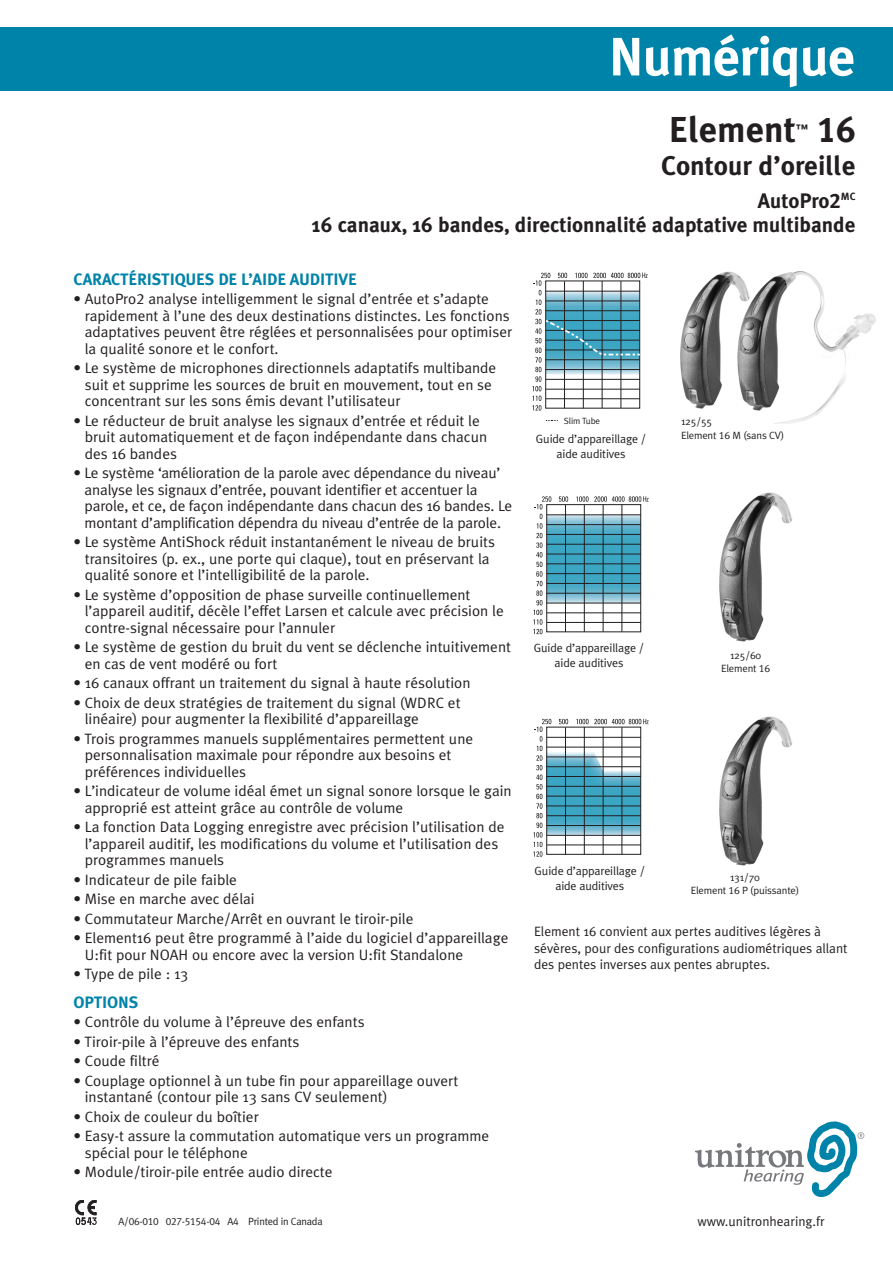
<style>
.page{position:relative;width:893px;height:1263px;background:#fff}
.page>*{position:absolute;margin:0;border:0;box-sizing:border-box;transform-origin:0 0}
.t1{font:700 54px "Meta Plus";letter-spacing:-.015em;color:#fff}
.t2{font:700 36px "Meta Plus";color:#231f20}
.t3{font:36px "Meta Plus Bold Caps";color:#231f20}
.t4{font:700 27px "Meta Plus";color:#231f20}
.t5{font:700 21px/24px "Meta Plus";color:#231f20;text-align:right}
.t6{font:700 16.5px "Meta Plus";letter-spacing:-.01em;color:#0083a9}
.t7{font:15px/16.5px "Meta Plus Normal";color:#231f20}
.t8{font:13.5px/16.5px "Meta Plus Normal";color:#231f20}
.t9{font:12px/15px "Meta Plus Normal";letter-spacing:-.01em;color:#231f20;text-align:center}
.t10{font:700 12px "Meta Plus";color:#231f20}
.t11{font:10.5px/13.5px "Meta Plus Normal";letter-spacing:-.015em;color:#231f20;text-align:center}
.t12{font:10.5px "Meta Plus Normal Caps";letter-spacing:-.02em;color:#231f20}
.t13{font:9px "Meta Plus Normal";letter-spacing:-.015em;color:#231f20}
.s1{font-family:"Meta Plus Bold Caps";font-weight:400}
.s2{font-family:"Meta Plus Normal Caps"}
.s3{font-family:"Meta Plus Normal"}
</style>
<div class="page">
<div style="left:0;top:27px;width:893px;height:63px;background:#0083a9"></div>
<svg style="left:75px;top:1200px;width:22px;height:25px"></svg>
<svg style="left:695px;top:1121px;width:169px;height:76px"></svg>
<svg style="left:546px;top:420px;width:12px;height:1px"></svg>
<svg style="left:532px;top:273px;width:116px;height:138px"></svg>
<svg style="left:533px;top:496px;width:116px;height:138px"></svg>
<div style="left:546px;top:504px;width:95px;height:128px;border:1px solid #231f20"></div>
<hr style="left:547px;top:515px;width:94px;height:1px;background:#231f20">
<hr style="left:547px;top:524px;width:94px;height:1px;background:#231f20">
<hr style="left:547px;top:534px;width:94px;height:1px;background:#231f20">
<hr style="left:547px;top:544px;width:94px;height:1px;background:#231f20">
<hr style="left:547px;top:554px;width:94px;height:1px;background:#231f20">
<hr style="left:547px;top:564px;width:93px;height:1px;background:#231f20">
<hr style="left:547px;top:573px;width:94px;height:1px;background:#231f20">
<hr style="left:547px;top:583px;width:94px;height:1px;background:#231f20">
<hr style="left:547px;top:593px;width:94px;height:1px;background:#231f20">
<hr style="left:547px;top:603px;width:94px;height:1px;background:#231f20">
<hr style="left:547px;top:613px;width:94px;height:1px;background:#231f20">
<hr style="left:547px;top:622px;width:94px;height:1px;background:#231f20">
<hr style="left:565px;top:505px;width:1px;height:127px;background:#231f20">
<hr style="left:584px;top:504px;width:1px;height:128px;background:#231f20">
<hr style="left:603px;top:505px;width:1px;height:127px;background:#231f20">
<hr style="left:622px;top:505px;width:1px;height:127px;background:#231f20">
<svg style="left:533px;top:719px;width:116px;height:138px"></svg>
<div style="left:546px;top:727px;width:95px;height:128px;border:1px solid #231f20"></div>
<hr style="left:547px;top:737px;width:94px;height:1px;background:#231f20">
<hr style="left:547px;top:747px;width:94px;height:1px;background:#231f20">
<hr style="left:547px;top:757px;width:94px;height:1px;background:#231f20">
<hr style="left:547px;top:766px;width:94px;height:1px;background:#231f20">
<hr style="left:547px;top:776px;width:94px;height:1px;background:#231f20">
<hr style="left:547px;top:786px;width:93px;height:1px;background:#231f20">
<hr style="left:547px;top:796px;width:94px;height:1px;background:#231f20">
<hr style="left:547px;top:806px;width:94px;height:1px;background:#231f20">
<hr style="left:547px;top:815px;width:94px;height:1px;background:#231f20">
<hr style="left:547px;top:825px;width:94px;height:1px;background:#231f20">
<hr style="left:547px;top:835px;width:94px;height:1px;background:#231f20">
<hr style="left:547px;top:845px;width:94px;height:1px;background:#231f20">
<hr style="left:565px;top:727px;width:1px;height:127px;background:#231f20">
<hr style="left:584px;top:727px;width:1px;height:127px;background:#231f20">
<hr style="left:603px;top:727px;width:1px;height:127px;background:#231f20">
<hr style="left:622px;top:727px;width:1px;height:127px;background:#231f20">
<img style="left:680px;top:271px;width:196px;height:153px">
<img style="left:719px;top:492px;width:73px;height:150px">
<img style="left:719px;top:716px;width:73px;height:150px">
<h1 class="t1" style="left:609px;top:25px;width:248px">Numérique</h1>
<h2 class="t2" style="left:669px;top:109px;width:128px">Element</h2>
<p class="t10" style="left:796px;top:122px;width:14px">™</p>
<h2 class="t3" style="left:817px;top:109px;width:40px">16</h2>
<h3 class="t4" style="left:661px;top:150px;width:196px">Contour d’oreille</h3>
<h3 class="t5" style="left:312px;top:189px;width:545px">AutoPro<span class="s1">2</span><sup>MC<br></sup>16 canaux, 16 bandes, directionnalité adaptative multibande</h3>
<p class="t6" style="left:74px;top:269px;width:285px">CARACTÉRISTIQUES DE L’AIDE AUDITIVE</p>
<p class="t7" style="left:85px;top:291px;width:429px;text-indent:-11px">• AutoPro<span class="s2">2</span> analyse intelligemment le signal d’entrée et s’adapte rapidement à l’une des deux destinations distinctes. Les fonctions adaptatives peuvent être réglées et personnalisées pour optimiser la qualité sonore et le confort.</p>
<p class="t7" style="left:85px;top:360px;width:413px;text-indent:-11px">• Le système de microphones directionnels adaptatifs multibande suit et supprime les sources de bruit en mouvement, tout en se concentrant sur les sons émis devant l’utilisateur</p>
<p class="t7" style="left:85px;top:412px;width:404px;text-indent:-11px">• Le réducteur de bruit analyse les signaux d’entrée et réduit le bruit automatiquement et de façon indépendante dans chacun des 16 bandes</p>
<p class="t7" style="left:85px;top:465px;width:429px;text-indent:-11px">• Le système ‘amélioration de la parole avec dépendance du niveau’ analyse les signaux d’entrée, pouvant identifier et accentuer la parole, et ce, de façon indépendante dans chacun des 16 bandes. Le montant d’amplification dépendra du niveau d’entrée de la parole.</p>
<p class="t7" style="left:85px;top:534px;width:412px;text-indent:-11px">• Le système AntiShock réduit instantanément le niveau de bruits transitoires (p. ex., une porte qui claque), tout en préservant la qualité sonore et l’intelligibilité de la parole.</p>
<p class="t7" style="left:85px;top:586px;width:420px;text-indent:-11px">• Le système d’opposition de phase surveille continuellement l’appareil auditif, décèle l’effet Larsen et calcule avec précision le contre-signal nécessaire pour l’annuler</p>
<p class="t7" style="left:85px;top:639px;width:428px;text-indent:-11px">• Le système de gestion du bruit du vent se déclenche intuitivement en cas de vent modéré ou fort</p>
<p class="t7" style="left:73px;top:675px;width:399px">• 16 canaux offrant un traitement du signal à haute résolution</p>
<p class="t7" style="left:85px;top:694px;width:377px;text-indent:-11px">• Choix de deux stratégies de traitement du signal (WDRC et linéaire) pour augmenter la flexibilité d’appareillage</p>
<p class="t7" style="left:85px;top:730px;width:390px;text-indent:-11px">• Trois programmes manuels supplémentaires permettent une personnalisation maximale pour répondre aux besoins et préférences individuelles</p>
<p class="t7" style="left:85px;top:783px;width:428px;text-indent:-11px">• L’indicateur de volume idéal émet un signal sonore lorsque le gain approprié est atteint grâce au contrôle de volume</p>
<p class="t7" style="left:85px;top:819px;width:421px;text-indent:-11px">• La fonction Data Logging enregistre avec précision l’utilisation de l’appareil auditif, les modifications du volume et l’utilisation des programmes manuels</p>
<p class="t7" style="left:73px;top:871px;width:165px">• Indicateur de pile faible</p>
<p class="t7" style="left:73px;top:891px;width:183px">• Mise en marche avec délai</p>
<p class="t7" style="left:73px;top:910px;width:341px">• Commutateur Marche/Arrêt en ouvrant le tiroir-pile</p>
<p class="t7" style="left:85px;top:930px;width:425px;text-indent:-11px">• Element16 peut être programmé à l’aide du logiciel d’appareillage<br>U:fit pour NOAH ou encore avec la version U:fit Standalone</p>
<p class="t7" style="left:73px;top:966px;width:116px">• Type de pile : 13</p>
<p class="t6" style="left:74px;top:992px;width:66px">OPTIONS</p>
<p class="t7" style="left:74px;top:1014px;width:293px">• Contrôle du volume à l’épreuve des enfants</p>
<p class="t7" style="left:73px;top:1033px;width:227px">• Tiroir-pile à l’épreuve des enfants</p>
<p class="t7" style="left:73px;top:1053px;width:88px">• Coude filtré</p>
<p class="t7" style="left:85px;top:1072px;width:375px;text-indent:-11px">• Couplage optionnel à un tube fin pour appareillage ouvert instantané (contour pile 13 sans CV seulement)</p>
<p class="t7" style="left:73px;top:1108px;width:187px">• Choix de couleur du boîtier</p>
<p class="t7" style="left:85px;top:1128px;width:406px;text-indent:-11px">• Easy-t assure la commutation automatique vers un programme spécial pour le téléphone</p>
<p class="t7" style="left:73px;top:1164px;width:261px">• Module/tiroir-pile entrée audio directe</p>
<p class="t12" style="left:118px;top:1215px;width:206px">A/06-010 027-5154-04 A4 <span class="s3">Printed in Canada</span></p>
<p class="t13" style="left:564px;top:415px;width:38px">Slim Tube</p>
<p class="t9" style="left:536px;top:431px;width:112px">Guide d’appareillage / aide auditives</p>
<p class="t11" style="left:681px;top:415px;width:105px;text-align:left">125/55<br>Element <span class="s2">16</span> M (sans CV)</p>
<p class="t9" style="left:534px;top:640px;width:112px">Guide d’appareillage / aide auditives</p>
<p class="t11" style="left:721px;top:648px;width:51px">125/60<br>Element <span class="s2">16</span></p>
<p class="t9" style="left:535px;top:863px;width:112px">Guide d’appareillage / aide auditives</p>
<p class="t11" style="left:691px;top:870px;width:110px">131/70<br>Element <span class="s2">16</span> P (puissante)</p>
<p class="t8" style="left:534px;top:923px;width:315px">Element 16 convient aux pertes auditives légères à sévères, pour des configurations audiométriques allant des pentes inverses aux pentes abruptes.</p>
<p class="t8" style="left:697px;top:1213px;width:129px">www.unitronhearing.fr</p>
</div>
